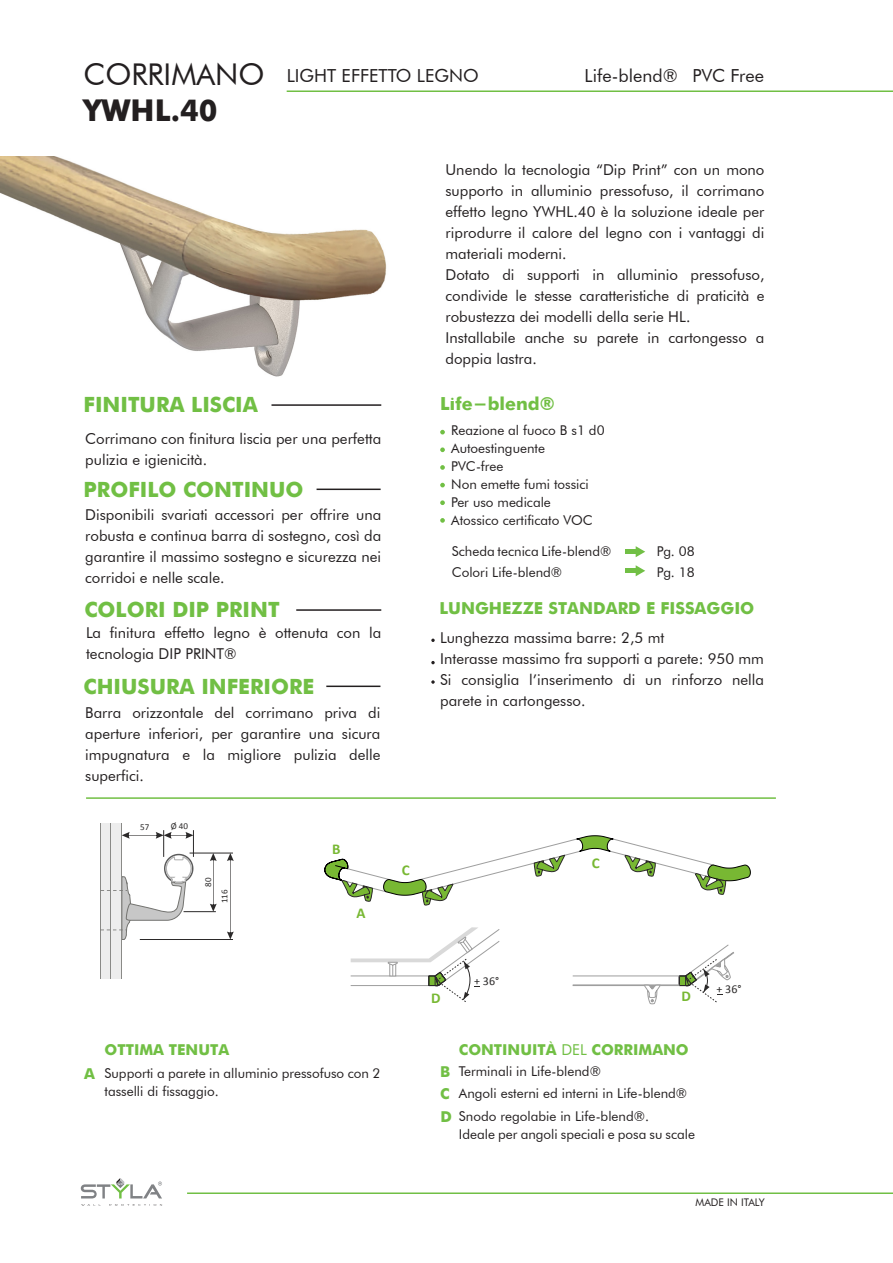
<style>
.page{position:relative;width:893px;height:1263px;background:#fff}
.page>*{position:absolute;margin:0;border:0;box-sizing:border-box;transform-origin:0 0}
.t1{font:30px "Futura BT";color:#231f20}
.t2{font:700 30px "Futura";color:#231f20}
.t3{font:700 21px "Futura";color:#71bf44}
.t4{font:18px "Futura BT";color:#231f20}
.t5{font:700 18px "Futura";color:#71bf44}
.t6{font:700 16.5px "Futura";color:#71bf44}
.t7{font:15px/21px "Futura BT";color:#231f20;text-align:justify}
.t8{font:700 15px "Futura";color:#71bf44}
.t9{font:700 15px "Calibri";color:#78b833}
.t10{font:13.5px/18px "Futura BT";color:#231f20}
.t11{font:12px "Calibri";color:#2b2929}
.t12{font:10.5px "Futura BT";color:#231f20}
.t13{font:9px "Calibri";color:#2b2929}
.s1{font-family:"Futura BT";font-weight:400}
</style>
<div class="page">
<hr style="left:287px;top:90px;width:606px;height:2px;background:#71bf44">
<img style="left:0;top:156px;width:387px;height:221px">
<hr style="left:317px;top:489px;width:64px;height:1px;background:#231f20">
<hr style="left:296px;top:609px;width:85px;height:2px;background:#231f20">
<hr style="left:326px;top:685px;width:54px;height:2px;background:#231f20">
<svg style="left:440px;top:430px;width:5px;height:4px"></svg>
<svg style="left:440px;top:483px;width:5px;height:4px"></svg>
<svg style="left:440px;top:447px;width:5px;height:5px"></svg>
<svg style="left:440px;top:500px;width:5px;height:5px"></svg>
<svg style="left:440px;top:465px;width:5px;height:5px"></svg>
<svg style="left:440px;top:518px;width:5px;height:5px"></svg>
<hr style="left:625px;top:550px;width:12px;height:4px;background:#71bf45">
<svg style="left:636px;top:546px;width:9px;height:11px"></svg>
<hr style="left:625px;top:569px;width:12px;height:4px;background:#71bf45">
<svg style="left:636px;top:565px;width:9px;height:11px"></svg>
<hr style="left:86px;top:797px;width:690px;height:2px;background:#71bf44">
<svg style="left:81px;top:1178px;width:81px;height:20px"></svg>
<svg style="left:81px;top:1204px;width:81px;height:1px"></svg>
<hr style="left:187px;top:1192px;width:706px;height:2px;background:#71bf44">
<hr style="left:271px;top:404px;width:110px;height:2px;background:#231f20">
<svg style="left:431px;top:639px;width:4px;height:3px"></svg>
<svg style="left:431px;top:661px;width:4px;height:3px"></svg>
<svg style="left:431px;top:680px;width:4px;height:4px"></svg>
<div style="left:100px;top:823px;width:11px;height:155px;background:#ededed"></div>
<div style="left:111px;top:823px;width:11px;height:155px;background:#ededed"></div>
<hr style="left:121px;top:823px;width:1px;height:155px;background:#8a8a87">
<hr style="left:100px;top:823px;width:1px;height:155px;background:#8a8a87">
<hr style="left:111px;top:823px;width:1px;height:155px;background:#8a8a87">
<hr style="left:140px;top:939px;width:93px;height:1px;background:#2b2929">
<svg style="left:210px;top:854px;width:7px;height:57px"></svg>
<hr style="left:190px;top:853px;width:43px;height:1px;background:#2b2929">
<svg style="left:227px;top:853px;width:7px;height:86px"></svg>
<hr style="left:184px;top:911px;width:32px;height:1px;background:#2b2929">
<svg style="left:101px;top:830px;width:93px;height:110px"></svg>
<svg style="left:324px;top:835px;width:427px;height:71px"></svg>
<hr style="left:573px;top:985px;width:106px;height:1px;background:#9e9e9e">
<hr style="left:573px;top:976px;width:106px;height:1px;background:#9e9e9e">
<svg style="left:644px;top:944px;width:90px;height:60px"></svg>
<svg style="left:350px;top:927px;width:150px;height:75px"></svg>
<p class="t1" style="left:84px;top:56px;width:182px">CORRIMANO</p>
<p class="t2" style="left:84px;top:88px;width:135px">YWHL.40</p>
<p class="t4" style="left:287px;top:64px;width:194px">LIGHT EFFETTO LEGNO</p>
<p class="t4" style="left:585px;top:64px;width:181px">Life-blend® PVC Free</p>
<p class="t7" style="left:445px;top:159px;width:320px">Unendo la tecnologia “Dip Print” con un mono supporto in alluminio pressofuso, il corrimano effetto legno YWHL.40 è la soluzione ideale per riprodurre il calore del legno con i vantaggi di materiali moderni.</p>
<p class="t7" style="left:445px;top:264px;width:320px">Dotato di supporti in alluminio pressofuso, condivide le stesse caratteristiche di praticità e robustezza dei modelli della serie HL.</p>
<p class="t7" style="left:445px;top:327px;width:320px">Installabile anche su parete in cartongesso a doppia lastra.</p>
<p class="t3" style="left:84px;top:389px;width:176px">FINITURA LISCIA</p>
<p class="t7" style="left:85px;top:428px;width:298px">Corrimano con finitura liscia per una perfetta pulizia e igienicità.</p>
<p class="t3" style="left:84px;top:474px;width:221px">PROFILO CONTINUO</p>
<p class="t7" style="left:85px;top:504px;width:298px">Disponibili svariati accessori per offrire una robusta e continua barra di sostegno, così da garantire il massimo sostegno e sicurezza nei corridoi e nelle scale.</p>
<p class="t3" style="left:84px;top:594px;width:197px">COLORI DIP PRINT</p>
<p class="t7" style="left:86px;top:622px;width:297px">La finitura effetto legno è ottenuta con la tecnologia DIP PRINT®</p>
<p class="t3" style="left:84px;top:671px;width:232px">CHIUSURA INFERIORE</p>
<p class="t7" style="left:85px;top:702px;width:297px">Barra orizzontale del corrimano priva di aperture inferiori, per garantire una sicura impugnatura e la migliore pulizia delle superfici.</p>
<p class="t13" style="left:140px;top:821px;width:11px">57</p>
<p class="t13" style="left:171px;top:821px;width:19px">Ø 40</p>
<p class="t13" style="left:203px;top:887px;width:11px;rotate:-90deg">80</p>
<p class="t13" style="left:219px;top:903px;width:15px;rotate:-90deg">116</p>
<p class="t9" style="left:332px;top:838px;width:10px">B</p>
<p class="t9" style="left:356px;top:902px;width:11px">A</p>
<p class="t9" style="left:402px;top:860px;width:9px">C</p>
<p class="t5" style="left:440px;top:390px;width:116px">Life-blend®</p>
<p class="t10" style="left:451px;top:421px;width:155px">Reazione al fuoco B s1 d0</p>
<p class="t10" style="left:451px;top:439px;width:95px">Autoestinguente</p>
<p class="t10" style="left:451px;top:457px;width:54px">PVC-free</p>
<p class="t10" style="left:451px;top:475px;width:139px">Non emette fumi tossici</p>
<p class="t10" style="left:451px;top:493px;width:101px">Per uso medicale</p>
<p class="t10" style="left:451px;top:511px;width:143px">Atossico certificato VOC</p>
<p class="t10" style="left:452px;top:542px;width:161px">Scheda tecnica Life-blend®</p>
<p class="t10" style="left:452px;top:563px;width:112px">Colori Life-blend®</p>
<p class="t10" style="left:657px;top:542px;width:40px">Pg. 08</p>
<p class="t10" style="left:657px;top:563px;width:40px">Pg. 18</p>
<p class="t6" style="left:439px;top:596px;width:317px">LUNGHEZZE STANDARD E FISSAGGIO</p>
<p class="t7" style="left:440px;top:627px;width:226px">Lunghezza massima barre: 2,5 mt</p>
<p class="t7" style="left:440px;top:648px;width:325px">Interasse massimo fra supporti a parete: 950 mm</p>
<p class="t7" style="left:440px;top:669px;width:325px">Si consiglia l’inserimento di un rinforzo nella parete in cartongesso.</p>
<p class="t9" style="left:592px;top:853px;width:9px">C</p>
<p class="t8" style="left:105px;top:1038px;width:126px">OTTIMA TENUTA</p>
<p class="t9" style="left:431px;top:987px;width:11px">D</p>
<p class="t11" style="left:474px;top:974px;width:26px">+ 36°</p>
<p class="t9" style="left:681px;top:985px;width:11px">D</p>
<p class="t8" style="left:459px;top:1038px;width:231px">CONTINUITÀ <span class="s1">DEL</span> CORRIMANO</p>
<p class="t11" style="left:717px;top:982px;width:26px">+ 36°</p>
<p class="t8" style="left:84px;top:1063px;width:12px">A</p>
<p class="t10" style="left:459px;top:1062px;width:144px">Terminali in Life-blend®</p>
<p class="t10" style="left:459px;top:1084px;width:230px">Angoli esterni ed interni in Life-blend®</p>
<p class="t10" style="left:459px;top:1107px;width:192px">Snodo regolabie in Life-blend®.</p>
<p class="t10" style="left:459px;top:1125px;width:238px">Ideale per angoli speciali e posa su scale</p>
<p class="t8" style="left:440px;top:1060px;width:12px">B</p>
<p class="t8" style="left:440px;top:1083px;width:11px">C</p>
<p class="t8" style="left:440px;top:1106px;width:13px">D</p>
<p class="t10" style="left:105px;top:1064px;width:277px">Supporti a parete in alluminio pressofuso con 2 tasselli di fissaggio.</p>
<p class="t12" style="left:696px;top:1195px;width:71px">MADE IN ITALY</p>
</div>
